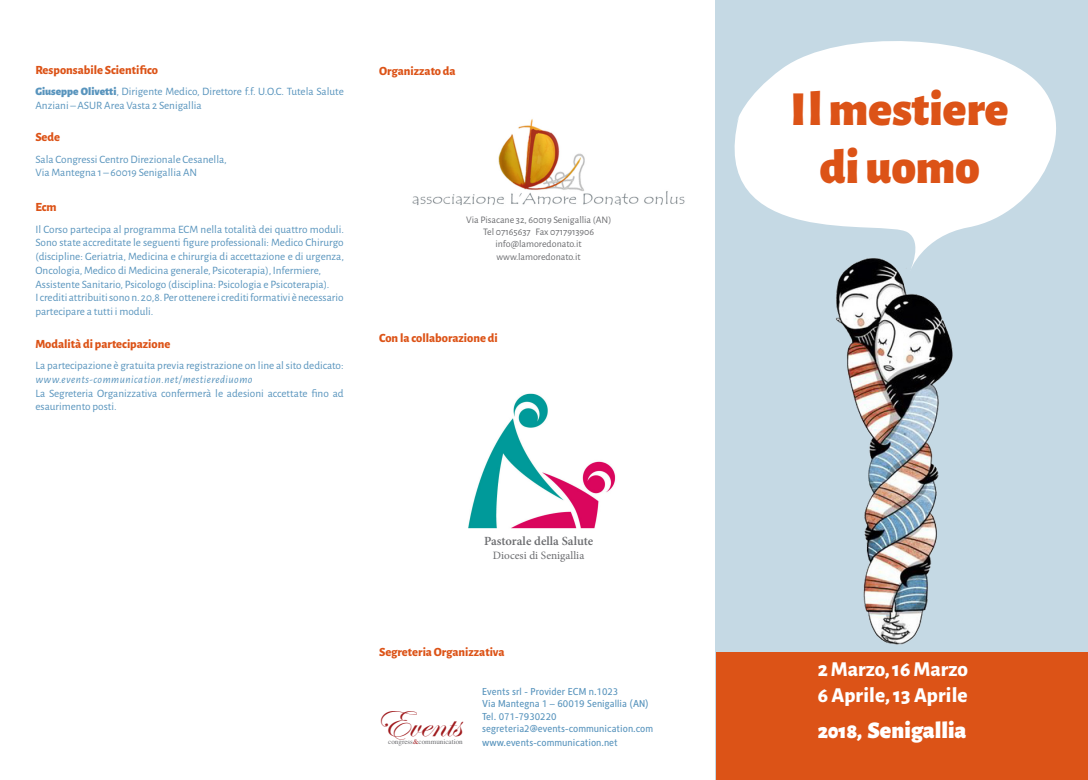
<style>
.page{position:relative;width:1088px;height:780px;background:#fff}
.page>*{position:absolute;margin:0;border:0;box-sizing:border-box;transform-origin:0 0}
.t1{font:900 48.75px "Alegreya Sans";color:#dc5317}
.t2{font:40.75px "Edwardian Script ITC";color:#a01b1e}
.t3{font:900 23.75px "Alegreya Sans";color:#fff}
.t4{font:800 21.25px "Alegreya Sans";color:#fff}
.t5{font:900 21.25px "Alegreya Sans";color:#fff}
.t6{font:800 12.5px "Alegreya Sans";color:#dc5317}
.t7{font:600 12.5px "Minion Pro";color:#6c6d70}
.t8{font:11.25px/13.8px "Alegreya Sans";color:#5894bd}
.t9{font:italic 11.25px "Alegreya Sans";letter-spacing:.04em;color:#5894bd}
.t10{font:11.25px "Minion Pro";color:#6c6d70}
.t11{font:10px "Alber";color:#5894bd}
.t12{font:10px "Alegreya Sans";color:#6c6d70}
.t13{font:7.12px "Times";color:#6c6d70}
.s1{font-weight:900}
.s2{color:#a01b1e}
</style>
<div class="page">
<div style="left:716px;top:0;width:372px;height:780px;background:#c5d9e4"></div>
<svg style="left:715px;top:27px;width:341px;height:244px;fill:#fff"></svg>
<img style="left:468px;top:393px;width:148px;height:136px">
<img style="left:412px;top:119px;width:273px;height:86px">
<img style="left:832px;top:228px;width:122px;height:417px">
<div style="left:716px;top:652px;width:372px;height:128px;background:#dc5317"></div>
<p class="t6" style="left:35px;top:60px;width:124px">Responsabile Scientifico</p>
<p class="t8" style="left:35px;top:84px;width:310px"><span class="s1">Giuseppe Olivetti</span>, Dirigente Medico, Direttore f.f. U.O.C. Tutela Salute<br>Anziani – ASUR Area Vasta 2 Senigallia</p>
<p class="t6" style="left:35px;top:128px;width:26px">Sede</p>
<p class="t8" style="left:35px;top:152px;width:193px">Sala Congressi Centro Direzionale Cesanella,</p>
<p class="t8" style="left:35px;top:165px;width:163px">Via Mantegna 1 – 60019 Senigallia AN</p>
<p class="t6" style="left:35px;top:198px;width:23px">Ecm</p>
<p class="t8" style="left:35px;top:222px;width:310px;text-align:justify">Il Corso partecipa al programma ECM nella totalità dei quattro moduli.<br>Sono state accreditate le seguenti figure professionali: Medico Chirurgo (discipline: Geriatria, Medicina e chirurgia di accettazione e di urgenza, Oncologia, Medico di Medicina generale, Psicoterapia), Infermiere,</p>
<p class="t8" style="left:35px;top:277px;width:296px">Assistente Sanitario, Psicologo (disciplina: Psicologia e Psicoterapia).</p>
<p class="t8" style="left:35px;top:290px;width:310px">I crediti attribuiti sono n. 20,8. Per ottenere i crediti formativi è necessario partecipare a tutti i moduli.</p>
<p class="t6" style="left:35px;top:334px;width:136px">Modalità di partecipazione</p>
<p class="t8" style="left:35px;top:358px;width:310px">La partecipazione è gratuita previa registrazione on line al sito dedicato:</p>
<p class="t9" style="left:35px;top:371px;width:219px">www.events-communication.net/mestierediuomo</p>
<p class="t8" style="left:35px;top:385px;width:310px">La Segreteria Organizzativa confermerà le adesioni accettate fino ad esaurimento posti.</p>
<p class="t6" style="left:379px;top:62px;width:78px">Organizzato da</p>
<p class="t12" style="left:466px;top:213px;width:147px">Via Pisacane 32, 60019 Senigallia (AN)</p>
<p class="t12" style="left:483px;top:225px;width:113px">Tel 07165637 Fax 0717913906</p>
<p class="t12" style="left:495px;top:237px;width:88px">info@lamoredonato.it</p>
<p class="t12" style="left:496px;top:249px;width:86px">www.lamoredonato.it</p>
<p class="t6" style="left:379px;top:329px;width:120px">Con la collaborazione di</p>
<p class="t7" style="left:484px;top:533px;width:110px">Pastorale della Salute</p>
<p class="t10" style="left:493px;top:548px;width:93px">Diocesi di Senigallia</p>
<p class="t6" style="left:379px;top:642px;width:127px">Segreteria Organizzativa</p>
<p class="t2" style="left:375px;top:701px;width:88px">Events</p>
<p class="t13" style="left:388px;top:735px;width:76px">congress<span class="s2">&amp;</span>communication</p>
<p class="t11" style="left:482px;top:685px;width:138px">Events srl - Provider ECM n.1023</p>
<p class="t11" style="left:482px;top:697px;width:168px">Via Mantegna 1 – 60019 Senigallia (AN)</p>
<p class="t11" style="left:482px;top:710px;width:76px">Tel. 071-7930220</p>
<p class="t11" style="left:482px;top:722px;width:172px">segreteria2@events-communication.com</p>
<p class="t11" style="left:482px;top:736px;width:137px">www.events-communication.net</p>
<p class="t1" style="left:790px;top:70px;width:220px">Il mestiere</p>
<p class="t1" style="left:820px;top:129px;width:162px">di uomo</p>
<p class="t4" style="left:818px;top:653px;width:152px">2 Marzo, 16 Marzo</p>
<p class="t4" style="left:818px;top:679px;width:152px">6 Aprile, 13 Aprile</p>
<p class="t5" style="left:818px;top:714px;width:46px">2018,</p>
<p class="t3" style="left:867px;top:711px;width:101px">Senigallia</p>
</div>
